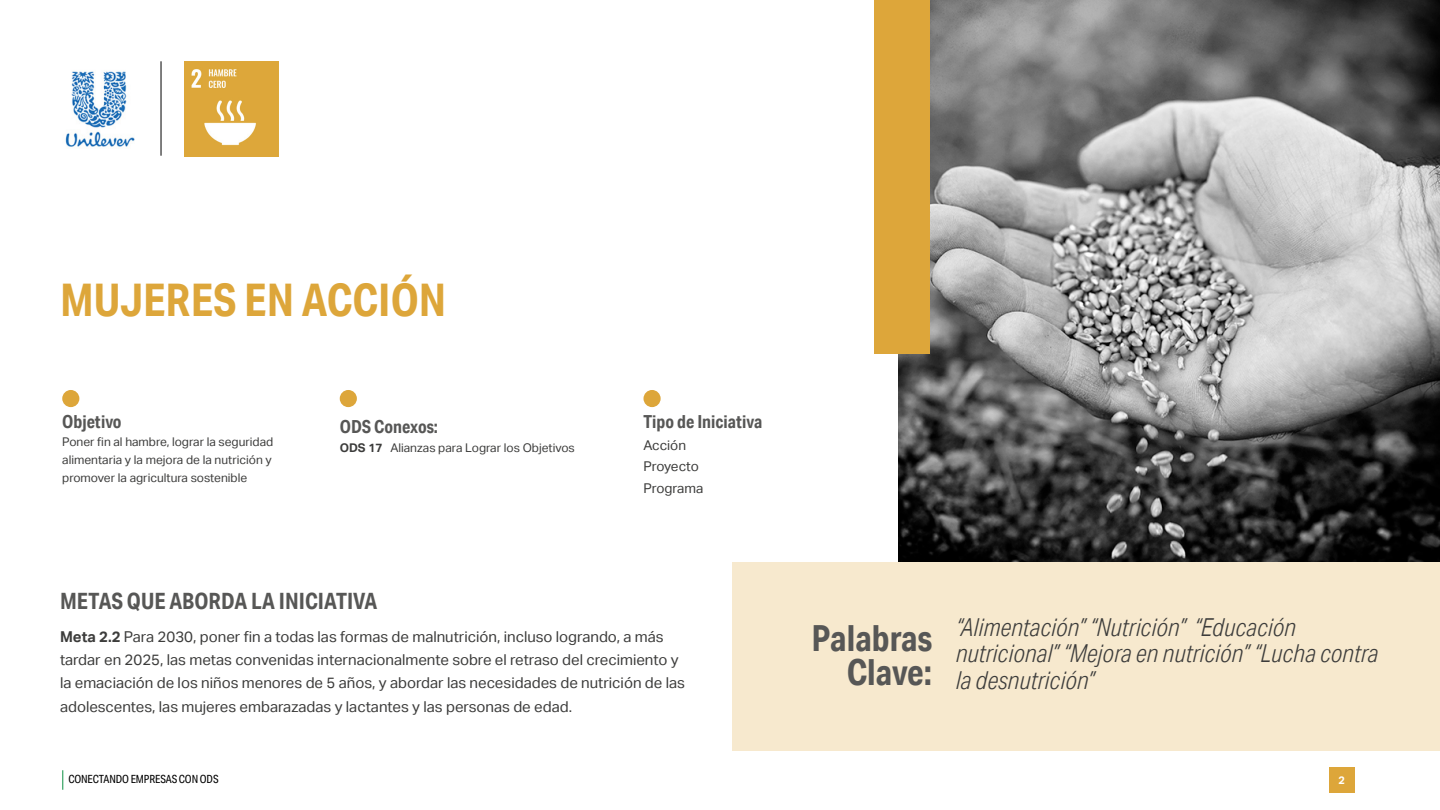
<style>
.page{position:relative;width:1440px;height:810px;background:#fff}
.page>*{position:absolute;margin:0;border:0;box-sizing:border-box;transform-origin:0 0}
.t1{font:700 45px "Aktiv Grotesk Cd";color:#dda63a}
.t2{font:700 36px/33.8px "Aktiv Grotesk Cd";color:#575756;text-align:right}
.t3{font:italic 300 24.75px/26.2px "Aktiv Grotesk Cd";color:#3c3c3b}
.t4{font:700 22.5px "Aktiv Grotesk Cd";color:#575756}
.t5{font:700 18px "Aktiv Grotesk Cd";color:#575756}
.t6{font:15px/23.2px "Aktiv Grotesk";color:#3c3c3b}
.t7{font:13.5px/21.8px "Aktiv Grotesk";letter-spacing:-.01em;color:#3c3c3b}
.t8{font:12px/18px "Aktiv Grotesk";color:#3c3c3b;text-align:justify}
.t9{font:11.25px "Aktiv Grotesk Cd";letter-spacing:-.01em;color:#000}
.t10{font:700 10.88px "Aktiv Grotesk";color:#fff}
.s1{font-weight:700}
</style>
<div class="page">
<svg style="left:62px;top:770px;width:1px;height:20px"></svg>
<div style="left:1329px;top:767px;width:25px;height:26px;background:#dda63a"></div>
<div style="left:732px;top:562px;width:708px;height:189px;background:#f7e9ce"></div>
<img style="left:898px;top:0;width:542px;height:562px">
<div style="left:874px;top:0;width:56px;height:354px;background:#dda63a"></div>
<div style="left:62px;top:390px;width:17px;height:17px;background:#dda63a;border-radius:50%"></div>
<img style="left:184px;top:61px;width:95px;height:95px">
<hr style="left:161px;top:61px;width:1px;height:95px;background:#000">
<img style="left:65px;top:71px;width:70px;height:76px">
<div style="left:340px;top:390px;width:17px;height:17px;background:#dda63a;border-radius:50%"></div>
<div style="left:643px;top:390px;width:18px;height:17px;background:#dda63a;border-radius:50%"></div>
<h1 class="t1" style="left:60px;top:272px;width:388px">MUJERES EN ACCIÓN</h1>
<p class="t5" style="left:62px;top:410px;width:61px">Objetivo</p>
<p class="t8" style="left:62px;top:433px;width:213px">Poner fin al hambre, lograr la seguridad alimentaria y la mejora de la nutrición y promover la agricultura sostenible</p>
<p class="t5" style="left:340px;top:416px;width:100px">ODS Conexos:</p>
<p class="t8" style="left:340px;top:438px;width:237px"><span class="s1">ODS 17</span> Alianzas para Lograr los Objetivos</p>
<p class="t5" style="left:644px;top:410px;width:120px">Tipo de Iniciativa</p>
<p class="t7" style="left:644px;top:434px;width:61px">Acción<br>Proyecto<br>Programa</p>
<h3 class="t4" style="left:60px;top:587px;width:319px">METAS QUE ABORDA LA INICIATIVA</h3>
<p class="t6" style="left:60px;top:625px;width:627px"><span class="s1">Meta 2.2</span> Para 2030, poner fin a todas las formas de malnutrición, incluso logrando, a más tardar en 2025, las metas convenidas internacionalmente sobre el retraso del crecimiento y la emaciación de los niños menores de 5 años, y abordar las necesidades de nutrición de las adolescentes, las mujeres embarazadas y lactantes y las personas de edad.</p>
<h2 class="t2" style="left:811px;top:621px;width:122px">Palabras<br>Clave:</h2>
<h3 class="t3" style="left:956px;top:614px;width:424px">“Alimentación” “Nutrición” “Educación nutricional” “Mejora en nutrición” “Lucha contra la desnutrición”</h3>
<p class="t9" style="left:68px;top:773px;width:152px">CONECTANDO EMPRESAS CON ODS</p>
<p class="t10" style="left:1338px;top:774px;width:8px">2</p>
</div>
